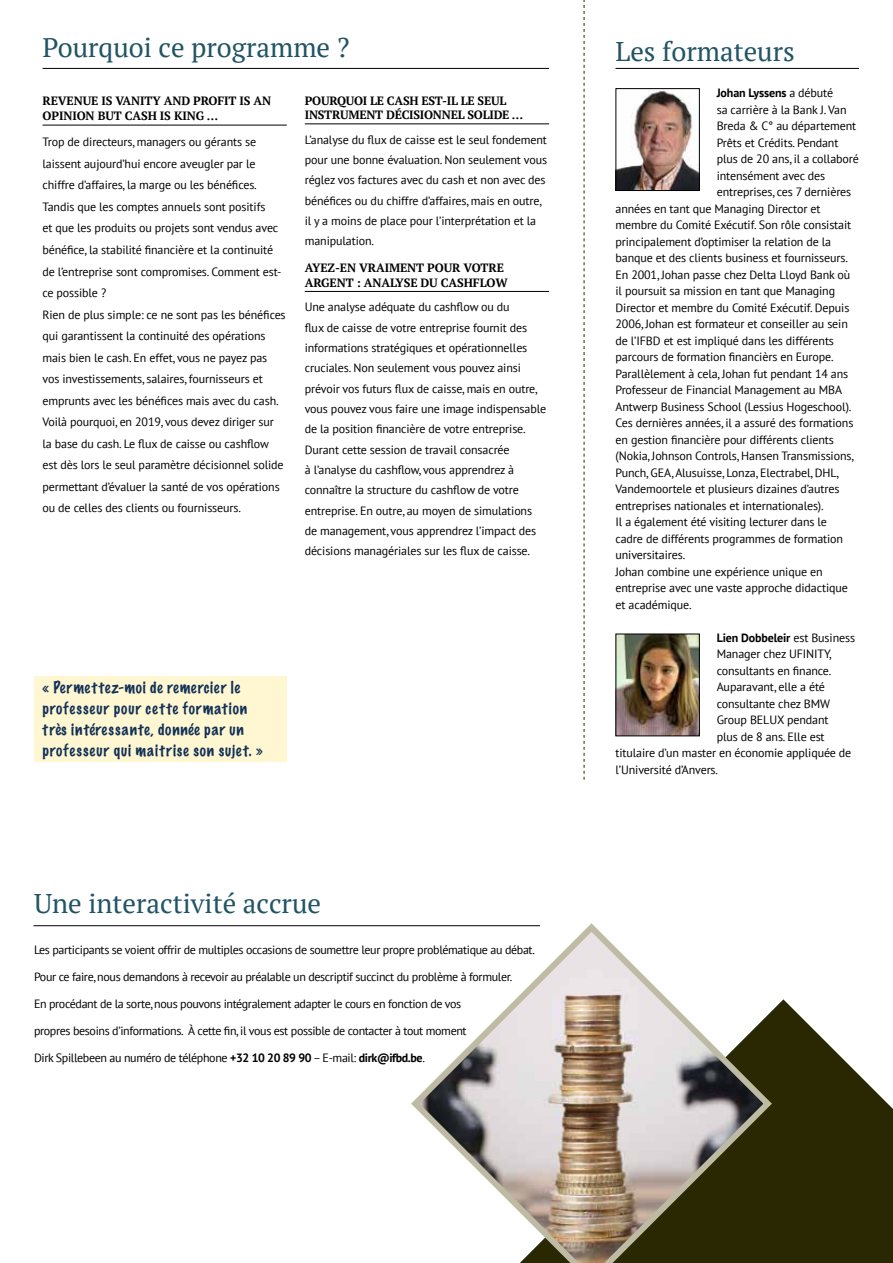
<style>
.page{position:relative;width:893px;height:1263px;background:#fff}
.page>*{position:absolute;margin:0;border:0;box-sizing:border-box;transform-origin:0 0}
.t1{font:27px "PT Serif";color:#215464}
.t2{font:100 15px/21px "Marker Felt";letter-spacing:.06em;color:#113056}
.t3{font:12px/21.6px "PT Sans";letter-spacing:-.01em;color:#000}
.t4{font:12px "PT Sans";letter-spacing:-.03em;color:#000}
.t5{font:700 12px/14.2px "PT Serif";letter-spacing:-.01em;color:#000}
.t6{font:700 12px "PT Sans";letter-spacing:-.01em;color:#000}
.s1{font-weight:700}
.s2{font-weight:400}
</style>
<div class="page">
<svg style="left:776px;top:999px;width:117px;height:264px;fill:#292802"></svg>
<div style="left:34px;top:676px;width:253px;height:85px;background:#fff6d2"></div>
<hr style="left:43px;top:68px;width:506px;height:1px;background:#000">
<hr style="left:615px;top:68px;width:244px;height:1px;background:#000">
<svg style="left:584px;top:0;width:1px;height:780px"></svg>
<hr style="left:34px;top:925px;width:506px;height:1px;background:#000">
<svg style="left:407px;top:923px;width:369px;height:340px"></svg>
<hr style="left:43px;top:125px;width:244px;height:1px;background:#000">
<hr style="left:305px;top:123px;width:244px;height:1px;background:#000">
<hr style="left:305px;top:291px;width:244px;height:1px;background:#000">
<img style="left:617px;top:90px;width:81px;height:99px">
<div style="left:615px;top:88px;width:85px;height:103px;border:1px solid #000"></div>
<img style="left:617px;top:636px;width:81px;height:98px">
<div style="left:615px;top:634px;width:85px;height:102px;border:1px solid #000"></div>
<h1 class="t1" style="left:43px;top:30px;width:309px">Pourquoi ce programme ?</h1>
<h1 class="t1" style="left:615px;top:34px;width:181px">Les formateurs</h1>
<p class="t5" style="left:43px;top:93px;width:230px;line-height:15.6px">REVENUE IS VANITY AND PROFIT IS AN<br>OPINION BUT CASH IS KING …</p>
<p class="t3" style="left:43px;top:131px;width:245px">Trop de directeurs, managers ou gérants se laissent aujourd’hui encore aveugler par le chiffre d’affaires, la marge ou les bénéfices.<br>Tandis que les comptes annuels sont positifs<br>et que les produits ou projets sont vendus avec bénéfice, la stabilité financière et la continuité de l’entreprise sont compromises. Comment est&shy;ce possible ?<br>Rien de plus simple: ce ne sont pas les bénéfices qui garantissent la continuité des opérations mais bien le cash. En effet, vous ne payez pas vos investissements, salaires, fournisseurs et emprunts avec les bénéfices mais avec du cash.<br>Voilà pourquoi, en 2019, vous devez diriger sur la base du cash. Le flux de caisse ou cashflow est dès lors le seul paramètre décisionnel solide permettant d’évaluer la santé de vos opérations ou de celles des clients ou fournisseurs.</p>
<p class="t5" style="left:305px;top:93px;width:220px">POURQUOI LE CASH EST-IL LE SEUL<br>INSTRUMENT DÉCISIONNEL SOLIDE …</p>
<p class="t3" style="left:305px;top:129px;width:244px;line-height:20.2px">L’analyse du flux de caisse est le seul fondement pour une bonne évaluation. Non seulement vous réglez vos factures avec du cash et non avec des bénéfices ou du chiffre d’affaires, mais en outre, il y a moins de place pour l’interprétation et la manipulation.</p>
<p class="t5" style="left:305px;top:261px;width:205px">AYEZ-EN VRAIMENT POUR VOTRE<br>ARGENT : ANALYSE DU CASHFLOW</p>
<p class="t3" style="left:305px;top:297px;width:243px;line-height:20.2px">Une analyse adéquate du cashflow ou du<br>flux de caisse de votre entreprise fournit des informations stratégiques et opérationnelles cruciales. Non seulement vous pouvez ainsi prévoir vos futurs flux de caisse, mais en outre, vous pouvez vous faire une image indispensable de la position financière de votre entreprise.<br>Durant cette session de travail consacrée<br>à l’analyse du cashflow, vous apprendrez à connaître la structure du cashflow de votre entreprise. En outre, au moyen de simulations de management, vous apprendrez l’impact des décisions managériales sur les flux de caisse.</p>
<p class="t2" style="left:43px;top:677px;width:222px">« Permettez-moi de remercier le professeur pour cette formation très intéressante, donnée par un professeur qui maitrise son sujet. »</p>
<h1 class="t1" style="left:34px;top:886px;width:289px">Une interactivité accrue</h1>
<p class="t4" style="left:34px;top:942px;width:503px">Les participants se voient offrir de multiples occasions de soumettre leur propre problématique au débat.</p>
<p class="t4" style="left:34px;top:969px;width:480px">Pour ce faire, nous demandons à recevoir au préalable un descriptif succinct du problème à formuler.</p>
<p class="t4" style="left:34px;top:996px;width:429px">En procédant de la sorte, nous pouvons intégralement adapter le cours en fonction de vos</p>
<p class="t4" style="left:34px;top:1023px;width:434px">propres besoins d’informations. À cette fin, il vous est possible de contacter à tout moment</p>
<p class="t4" style="left:34px;top:1050px;width:392px">Dirk Spillebeen au numéro de téléphone <span class="s1">+32 10 20 89 90</span> – E-mail: <span class="s1">dirk@ifbd.be</span>.</p>
<p class="t6" style="left:717px;top:85px;width:118px">Johan Lyssens <span class="s2">a débuté</span></p>
<p class="t3" style="left:717px;top:98px;width:131px">sa carrière à la Bank J. Van</p>
<p class="t3" style="left:717px;top:115px;width:141px">Breda &amp; C° au département</p>
<p class="t3" style="left:717px;top:131px;width:123px">Prêts et Crédits. Pendant</p>
<p class="t3" style="left:717px;top:148px;width:144px">plus de 20 ans, il a collaboré</p>
<p class="t3" style="left:717px;top:164px;width:110px">intensément avec des</p>
<p class="t3" style="left:717px;top:181px;width:136px">entreprises, ces 7 dernières</p>
<p class="t3" style="left:615px;top:197px;width:206px">années en tant que Managing Director et</p>
<p class="t3" style="left:615px;top:214px;width:237px">membre du Comité Exécutif. Son rôle consistait</p>
<p class="t3" style="left:615px;top:230px;width:217px">principalement d’optimiser la relation de la</p>
<p class="t3" style="left:615px;top:247px;width:234px">banque et des clients business et fournisseurs.</p>
<p class="t3" style="left:615px;top:263px;width:236px">En 2001, Johan passe chez Delta Lloyd Bank où</p>
<p class="t3" style="left:615px;top:280px;width:221px">il poursuit sa mission en tant que Managing</p>
<p class="t3" style="left:615px;top:296px;width:235px">Director et membre du Comité Exécutif. Depuis</p>
<p class="t3" style="left:615px;top:313px;width:234px">2006, Johan est formateur et conseiller au sein</p>
<p class="t3" style="left:615px;top:329px;width:220px">de l’IFBD et est impliqué dans les différents</p>
<p class="t3" style="left:615px;top:346px;width:220px">parcours de formation financièrs en Europe.</p>
<p class="t3" style="left:615px;top:362px;width:234px">Parallèlement à cela, Johan fut pendant 14 ans</p>
<p class="t3" style="left:615px;top:379px;width:228px">Professeur de Financial Management au MBA</p>
<p class="t3" style="left:615px;top:395px;width:237px">Antwerp Business School (Lessius Hogeschool).</p>
<p class="t3" style="left:615px;top:412px;width:239px">Ces dernières années, il a assuré des formations</p>
<p class="t3" style="left:615px;top:428px;width:220px">en gestion financière pour différents clients</p>
<p class="t3" style="left:615px;top:445px;width:240px">(Nokia, Johnson Controls, Hansen Transmissions,</p>
<p class="t3" style="left:615px;top:461px;width:225px">Punch, GEA, Alusuisse, Lonza, Electrabel, DHL,</p>
<p class="t3" style="left:615px;top:478px;width:225px">Vandemoortele et plusieurs dizaines d’autres</p>
<p class="t3" style="left:615px;top:494px;width:210px">entreprises nationales et internationales).</p>
<p class="t3" style="left:615px;top:511px;width:213px">Il a également été visiting lecturer dans le</p>
<p class="t3" style="left:615px;top:527px;width:229px">cadre de différents programmes de formation</p>
<p class="t3" style="left:615px;top:544px;width:71px">universitaires.</p>
<p class="t3" style="left:615px;top:560px;width:209px">Johan combine une expérience unique en</p>
<p class="t3" style="left:615px;top:577px;width:234px">entreprise avec une vaste approche didactique</p>
<p class="t3" style="left:615px;top:593px;width:78px">et académique.</p>
<p class="t6" style="left:717px;top:630px;width:140px">Lien Dobbeleir <span class="s2">est Business</span></p>
<p class="t3" style="left:717px;top:643px;width:116px">Manager chez UFINITY,</p>
<p class="t3" style="left:717px;top:659px;width:116px">consultants en finance.</p>
<p class="t3" style="left:717px;top:676px;width:110px">Auparavant, elle a été</p>
<p class="t3" style="left:717px;top:692px;width:115px">consultante chez BMW</p>
<p class="t3" style="left:717px;top:709px;width:113px">Group BELUX pendant</p>
<p class="t3" style="left:717px;top:725px;width:109px">plus de 8 ans. Elle est</p>
<p class="t3" style="left:615px;top:742px;width:237px">titulaire d’un master en économie appliquée de</p>
<p class="t3" style="left:615px;top:758px;width:104px">l’Université d’Anvers.</p>
</div>
